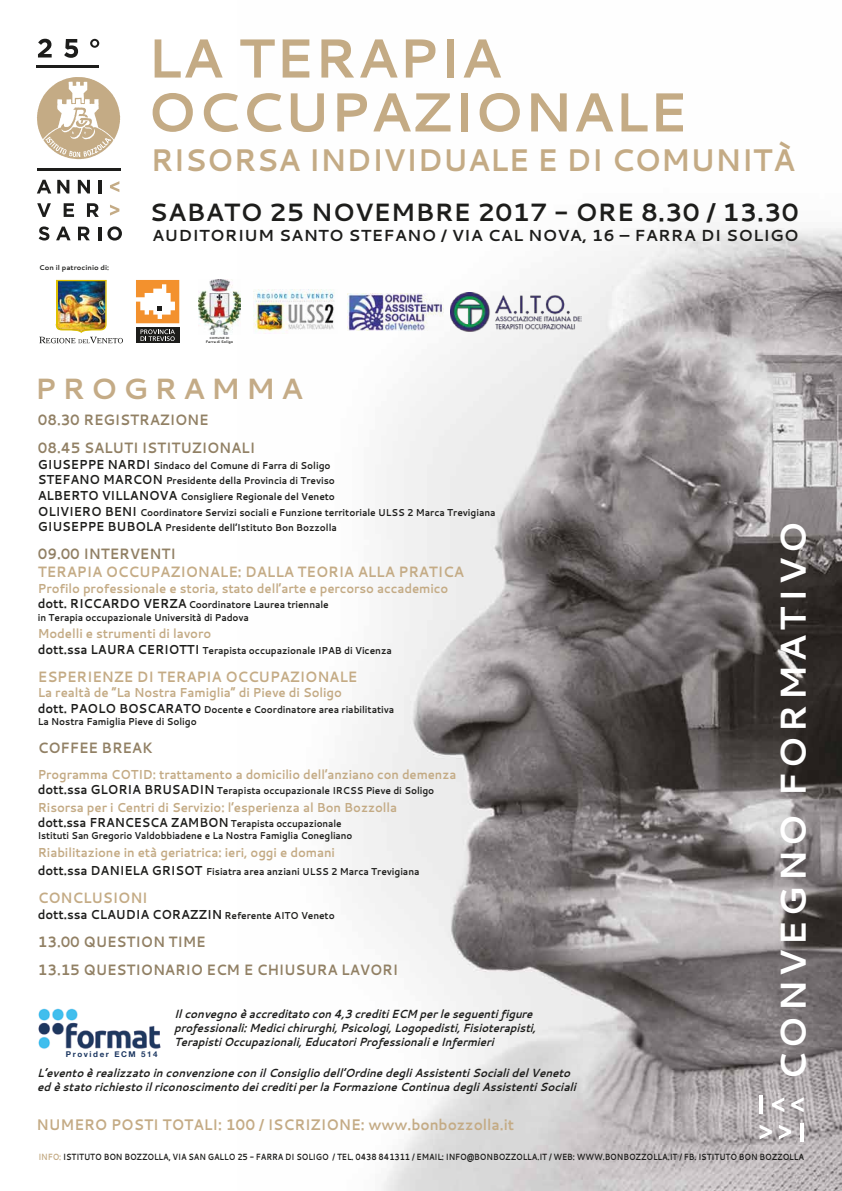
<style>
.page{position:relative;width:842px;height:1191px;background:#fff}
.page>*{position:absolute;margin:0;border:0;box-sizing:border-box;transform-origin:0 0}
.t1{font:700 54.9px/53.9px "Cantarell";color:#c4ab85}
.t2{font:700 35.9px "Cantarell";letter-spacing:.1em;color:#fff}
.t3{font:700 31.3px "Cantarell";color:#c4ab85;scale:.94 1}
.t4{font:700 29.3px "Cantarell";letter-spacing:.2em;color:#c4ab86}
.t5{font:700 25px "Cantarell";color:#1d1d1b}
.t6{font:700 16px "Cantarell";letter-spacing:.02em;color:#1d1d1b}
.t7{font:700 15.3px "Cantarell";color:#c4ab85;scale:.9 1}
.t8{font:700 15px/28px "Cantarell";letter-spacing:-.005em;color:#918064;scale:.9 1}
.t9{font:700 15px "Cantarell";letter-spacing:-.005em;color:#c4ab85;scale:.9 1}
.t10{font:700 13px/15.6px "Cantarell";letter-spacing:-.005em;color:#c4ab85;scale:.9 1}
.t11{font:700 13px "Cantarell";letter-spacing:-.005em;color:#c4ab85;scale:.89 1}
.t12{font:700 13px "Cantarell";letter-spacing:-.005em;color:#1d1d1b;scale:.9 1}
.t13{font:italic 700 11.8px/14.2px "Cantarell";letter-spacing:-.005em;color:#1d1d1b;scale:.9 1}
.t14{font:700 10px/15.6px "Cantarell";letter-spacing:-.005em;color:#1d1d1b;scale:.9 1}
.t15{font:700 10px "Cantarell";letter-spacing:-.005em;color:#1d1d1b;scale:.88 1}
.t16{font:700 9px "Cantarell";letter-spacing:-.01em;color:#1d1d1b;scale:.82 1}
.t17{font:700 8px "Helvetica Neue";letter-spacing:.2em;color:#1c3761}
.t18{font:700 6.9px "Cantarell";color:#1d1d1b}
.t19{font:700 3.6px "Cantarell";color:#1d1d1b}
.t20{font:700 3px "Cantarell";color:#1d1d1b}
.s1{font-size:13px}
.s2{color:#1d1d1b}
.s3{font-size:10px;color:#1d1d1b}
.s4{font-size:10px}
.s5{color:#c4ab85}
</style>
<div class="page">
<img style="left:346px;top:225px;width:496px;height:966px">
<svg style="left:110px;top:205px;width:9px;height:10px"></svg>
<svg style="left:110px;top:181px;width:9px;height:11px"></svg>
<svg style="left:37px;top:180px;width:14px;height:13px"></svg>
<svg style="left:57px;top:180px;width:12px;height:13px"></svg>
<svg style="left:78px;top:180px;width:12px;height:13px"></svg>
<svg style="left:99px;top:180px;width:3px;height:13px"></svg>
<svg style="left:37px;top:203px;width:14px;height:14px"></svg>
<svg style="left:64px;top:203px;width:10px;height:14px"></svg>
<svg style="left:87px;top:203px;width:12px;height:14px"></svg>
<svg style="left:39px;top:226px;width:10px;height:14px"></svg>
<svg style="left:56px;top:226px;width:15px;height:14px"></svg>
<svg style="left:78px;top:227px;width:12px;height:13px"></svg>
<svg style="left:99px;top:226px;width:23px;height:14px"></svg>
<svg style="left:38px;top:39px;width:14px;height:18px"></svg>
<svg style="left:64px;top:39px;width:14px;height:19px"></svg>
<svg style="left:90px;top:39px;width:9px;height:9px"></svg>
<svg style="left:37px;top:77px;width:83px;height:82px"></svg>
<hr style="left:37px;top:168px;width:83px;height:3px;background:#1d1d1b">
<hr style="left:37px;top:65px;width:62px;height:2px;background:#1d1d1b">
<hr style="left:759px;top:1095px;width:4px;height:19px;background:#fff">
<svg style="left:772px;top:1097px;width:12px;height:15px"></svg>
<svg style="left:791px;top:1097px;width:13px;height:15px"></svg>
<hr style="left:800px;top:1122px;width:4px;height:19px;background:#fff">
<svg style="left:779px;top:1124px;width:12px;height:15px"></svg>
<svg style="left:759px;top:1124px;width:13px;height:15px"></svg>
<img style="left:38px;top:1008px;width:123px;height:41px">
<div style="left:136px;top:327px;width:43px;height:16px;background:#1d1d1b"></div>
<svg style="left:141px;top:329px;width:34px;height:12px"></svg>
<svg style="left:136px;top:280px;width:43px;height:43px"></svg>
<img style="left:199px;top:280px;width:42px;height:54px">
<img style="left:347px;top:293px;width:97px;height:38px">
<img style="left:253px;top:289px;width:82px;height:45px">
<img style="left:39px;top:280px;width:84px;height:63px">
<img style="left:450px;top:292px;width:131px;height:39px">
<h1 class="t1" style="left:147px;top:30px;width:542px">LA TERAPIA<br>OCCUPAZIONALE</h1>
<h3 class="t3" style="left:150px;top:138px;width:687px">RISORSA INDIVIDUALE E DI COMUNITÀ</h3>
<h3 class="t5" style="left:150px;top:195px;width:651px">SABATO 25 NOVEMBRE 2017 - ORE 8.30 / 13.30</h3>
<p class="t18" style="left:39px;top:263px;width:71px">Con il patrocinio di:</p>
<h3 class="t6" style="left:152px;top:224px;width:648px">AUDITORIUM SANTO STEFANO / VIA CAL NOVA, 16 – FARRA DI SOLIGO</h3>
<p class="t20" style="left:210px;top:336px;width:21px">COMUNE DI</p>
<p class="t19" style="left:206px;top:339px;width:29px">Farra di Soligo</p>
<h3 class="t4" style="left:35px;top:368px;width:270px">PROGRAMMA</h3>
<h3 class="t8" style="left:38px;top:405px;width:243px">08.30 REGISTRAZIONE<br>08.45 SALUTI ISTITUZIONALI</h3>
<p class="t14" style="left:38px;top:457px;width:510px"><span class="s1">GIUSEPPE NARDI</span> Sindaco del Comune di Farra di Soligo<br><span class="s1">STEFANO MARCON</span> Presidente della Provincia di Treviso<br><span class="s1">ALBERTO VILLANOVA</span> Consigliere Regionale del Veneto<br><span class="s1">OLIVIERO BENI</span> Coordinatore Servizi sociali e Funzione territoriale ULSS 2 Marca Trevigiana <span class="s1">GIUSEPPE BUBOLA</span> Presidente dell’Istituto Bon Bozzolla</p>
<h3 class="t8" style="left:38px;top:539px;width:155px">09.00 INTERVENTI</h3>
<h3 class="t9" style="left:38px;top:561px;width:475px">TERAPIA OCCUPAZIONALE: DALLA TEORIA ALLA PRATICA</h3>
<h3 class="t10" style="left:38px;top:580px;width:458px">Profilo professionale e storia, stato dell’arte e percorso accademico</h3>
<p class="t14" style="left:38px;top:598px;width:325px;line-height:12px"><span class="s1">dott. RICCARDO VERZA</span> Coordinatore Laurea triennale in Terapia occupazionale Università di Padova</p>
<h3 class="t10" style="left:38px;top:625px;width:194px">Modelli e strumenti di lavoro</h3>
<p class="t14" style="left:38px;top:642px;width:395px"><span class="s1">dott.ssa LAURA CERIOTTI</span> Terapista occupazionale IPAB di Vicenza</p>
<h3 class="t9" style="left:38px;top:666px;width:357px">ESPERIENZE DI TERAPIA OCCUPAZIONALE</h3>
<h3 class="t10" style="left:38px;top:684px;width:339px">La realtà de “La Nostra Famiglia” di Pieve di Soligo</h3>
<p class="t14" style="left:38px;top:703px;width:397px;line-height:12px"><span class="s1">dott. PAOLO BOSCARATO</span> Docente e Coordinatore area riabilitativa<br>La Nostra Famiglia Pieve di Soligo</p>
<h3 class="t8" style="left:38px;top:733px;width:129px">COFFEE BREAK</h3>
<h3 class="t11" style="left:38px;top:765px;width:472px">Programma COTID: trattamento a domicilio dell’anziano con demenza</h3>
<p class="t14" style="left:38px;top:782px;width:442px"><span class="s1">dott.ssa GLORIA BRUSADIN</span> Terapista occupazionale IRCSS Pieve di Soligo</p>
<h3 class="t10" style="left:38px;top:799px;width:401px">Risorsa per i Centri di Servizio: l’esperienza al Bon Bozzolla <span class="s2">dott.ssa FRANCESCA ZAMBON</span> <span class="s3">Terapista occupazionale</span></h3>
<p class="t15" style="left:38px;top:829px;width:359px">Istituti San Gregorio Valdobbiadene e La Nostra Famiglia Conegliano</p>
<h3 class="t10" style="left:38px;top:844px;width:332px">Riabilitazione in età geriatrica: ieri, oggi e domani</h3>
<p class="t14" style="left:38px;top:863px;width:426px"><span class="s1">dott.ssa DANIELA GRISOT</span> Fisiatra area anziani ULSS 2 Marca Trevigiana</p>
<h3 class="t9" style="left:38px;top:887px;width:123px">CONCLUSIONI</h3>
<h3 class="t12" style="left:38px;top:905px;width:331px">dott.ssa CLAUDIA CORAZZIN <span class="s4">Referente AITO Veneto</span></h3>
<h3 class="t8" style="left:38px;top:927px;width:402px">13.00 QUESTION TIME<br>13.15 QUESTIONARIO ECM E CHIUSURA LAVORI</h3>
<p class="t17" style="left:66px;top:1047px;width:93px">Provider ECM 514</p>
<p class="t13" style="left:174px;top:1006px;width:403px">Il convegno è accreditato con 4,3 crediti ECM per le seguenti figure professionali: Medici chirurghi, Psicologi, Logopedisti, Fisioterapisti,<br>Terapisti Occupazionali, Educatori Professionali e Infermieri</p>
<p class="t13" style="left:37px;top:1064px;width:600px">L’evento è realizzato in convenzione con il Consiglio dell’Ordine degli Assistenti Sociali del Veneto ed è stato richiesto il riconoscimento dei crediti per la Formazione Continua degli Assistenti Sociali</p>
<h3 class="t7" style="left:37px;top:1114px;width:532px">NUMERO POSTI TOTALI: 100 / ISCRIZIONE: www.bonbozzolla.it</h3>
<h2 class="t2" style="left:768px;top:1080px;width:560px;rotate:-90deg">CONVEGNO FORMATIVO</h2>
<p class="t16" style="left:38px;top:1150px;width:935px"><span class="s5">INFO:</span> ISTITUTO BON BOZZOLLA, VIA SAN GALLO 25 - FARRA DI SOLIGO / TEL. 0438 841311 / EMAIL: INFO@BONBOZZOLLA.IT / WEB: WWW.BONBOZZOLLA.IT / FB. ISTITUTO BON BOZZOLLA</p>
</div>
